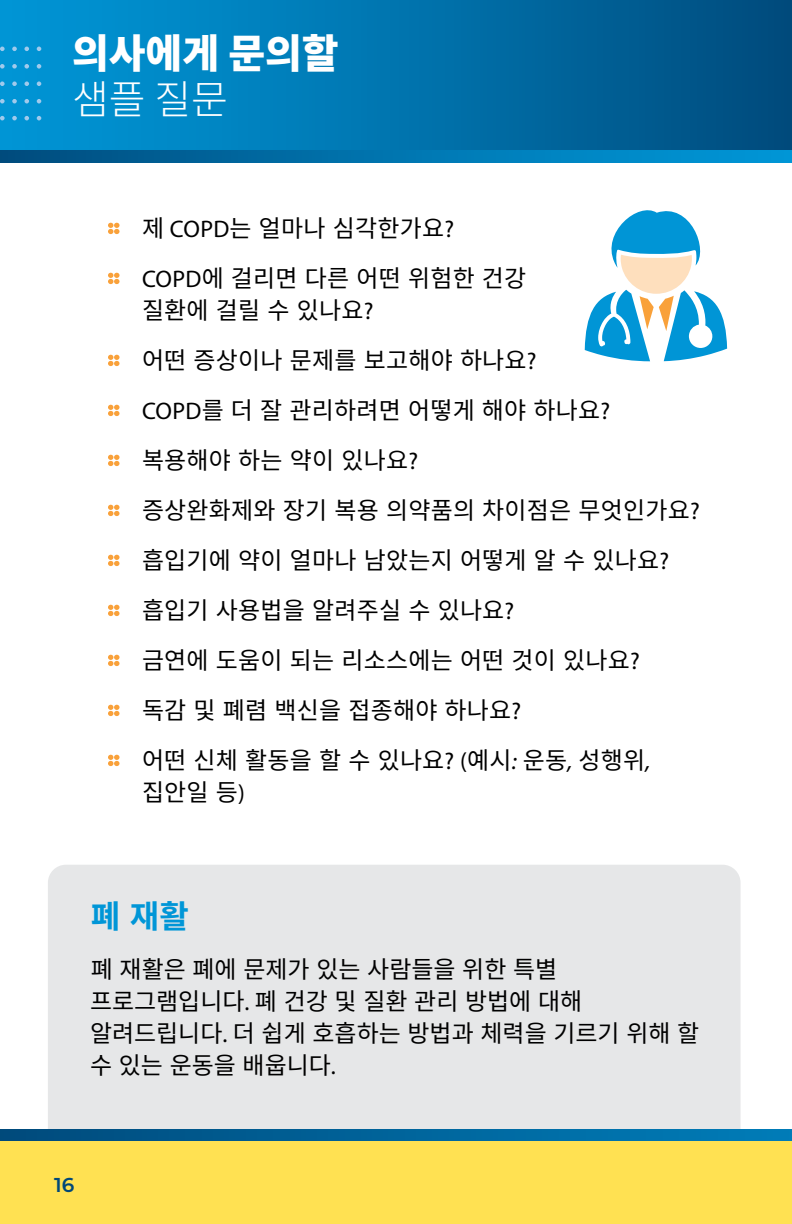
<style>
.page{position:relative;width:792px;height:1224px;background:#fff}
.page>*{position:absolute;margin:0;border:0;box-sizing:border-box;transform-origin:0 0}
.t1{font:900 40px/46px "Noto Sans CJ Kkr";color:#fff}
.t2{font:700 32px "Noto Sans CJ Kkr";color:#0096d7}
.t3{font:24px/50px "Noto Sans CJ Kkr";letter-spacing:.01em;color:#000}
.t4{font:600 20px "Montserrat";color:#004879}
.s1{font-weight:300}
.s2{font-family:"Myriad Pro"}
.s3{font-family:"Myriad Pro";font-style:italic}
</style>
<div class="page">
<div style="left:0;top:0;width:792px;height:153px;background:linear-gradient(to right,#0098d9,#004e80)"></div>
<svg style="left:0;top:151px;width:792px;height:11px;background:#0073ad"></svg>
<svg style="left:24px;top:64px;width:5px;height:5px"></svg>
<svg style="left:24px;top:81px;width:5px;height:5px"></svg>
<svg style="left:24px;top:99px;width:5px;height:5px"></svg>
<svg style="left:24px;top:47px;width:5px;height:4px"></svg>
<svg style="left:37px;top:64px;width:4px;height:5px"></svg>
<svg style="left:37px;top:81px;width:4px;height:5px"></svg>
<svg style="left:37px;top:99px;width:4px;height:5px"></svg>
<svg style="left:37px;top:47px;width:4px;height:4px"></svg>
<svg style="left:0;top:64px;width:5px;height:5px"></svg>
<svg style="left:0;top:81px;width:5px;height:5px"></svg>
<svg style="left:0;top:99px;width:5px;height:5px"></svg>
<svg style="left:0;top:47px;width:5px;height:4px"></svg>
<svg style="left:12px;top:64px;width:5px;height:5px"></svg>
<svg style="left:12px;top:81px;width:5px;height:5px"></svg>
<svg style="left:12px;top:99px;width:5px;height:5px"></svg>
<svg style="left:12px;top:47px;width:5px;height:4px"></svg>
<svg style="left:24px;top:116px;width:5px;height:4px"></svg>
<svg style="left:37px;top:116px;width:4px;height:4px"></svg>
<svg style="left:0;top:116px;width:5px;height:4px"></svg>
<svg style="left:12px;top:116px;width:5px;height:4px"></svg>
<div style="left:0;top:1135px;width:792px;height:89px;background:#ffe152"></div>
<div style="left:48px;top:865px;width:693px;height:264px;background:#e6e7e8"></div>
<svg style="left:108px;top:223px;width:12px;height:11px"></svg>
<svg style="left:108px;top:273px;width:12px;height:11px"></svg>
<svg style="left:108px;top:355px;width:12px;height:11px"></svg>
<svg style="left:108px;top:405px;width:12px;height:11px"></svg>
<svg style="left:108px;top:455px;width:12px;height:11px"></svg>
<svg style="left:108px;top:505px;width:12px;height:11px"></svg>
<svg style="left:108px;top:555px;width:12px;height:11px"></svg>
<svg style="left:108px;top:605px;width:12px;height:11px"></svg>
<svg style="left:108px;top:655px;width:12px;height:11px"></svg>
<svg style="left:108px;top:705px;width:12px;height:11px"></svg>
<svg style="left:108px;top:755px;width:12px;height:11px"></svg>
<svg style="left:0;top:1129px;width:792px;height:12px;background:#00639a"></svg>
<svg style="left:585px;top:210px;width:142px;height:151px"></svg>
<h2 class="t1" style="left:72px;top:31px;width:268px">의사에게 문의할 <span class="s1">샘플 질문</span></h2>
<p class="t3" style="left:142px;top:204px;width:386px">제 <span class="s2">COPD</span>는 얼마나 심각한가요<span class="s2">?<br>COPD</span>에 걸리면 다른 어떤 위험한 건강</p>
<p class="t3" style="left:142px;top:286px;width:559px">질환에 걸릴 수 있나요<span class="s2">?<br></span>어떤 증상이나 문제를 보고해야 하나요<span class="s2">?<br>COPD</span>를 더 잘 관리하려면 어떻게 해야 하나요<span class="s2">? </span>복용해야 하는 약이 있나요<span class="s2">?<br></span>증상완화제와 장기 복용 의약품의 차이점은 무엇인가요<span class="s2">? </span>흡입기에 약이 얼마나 남았는지 어떻게 알 수 있나요<span class="s2">? </span>흡입기 사용법을 알려주실 수 있나요<span class="s2">?<br></span>금연에 도움이 되는 리소스에는 어떤 것이 있나요<span class="s2">?<br></span>독감 및 폐렴 백신을 접종해야 하나요<span class="s2">?<br></span>어떤 신체 활동을 할 수 있나요<span class="s2">? (</span>예시<span class="s3">:</span> 운동<span class="s3">,</span> 성행위<span class="s3">,</span></p>
<p class="t3" style="left:142px;top:768px;width:105px">집안일 등<span class="s2">)</span></p>
<p class="t2" style="left:91px;top:898px;width:100px">폐 재활</p>
<p class="t3" style="left:90px;top:954px;width:611px;line-height:32px">폐 재활은 폐에 문제가 있는 사람들을 위한 특별 프로그램입니다<span class="s2">.</span> 폐 건강 및 질환 관리 방법에 대해 알려드립니다<span class="s2">.</span> 더 쉽게 호흡하는 방법과 체력을 기르기 위해 할 수 있는 운동을 배웁니다<span class="s2">.</span></p>
<p class="t4" style="left:54px;top:1171px;width:22px">16</p>
</div>
